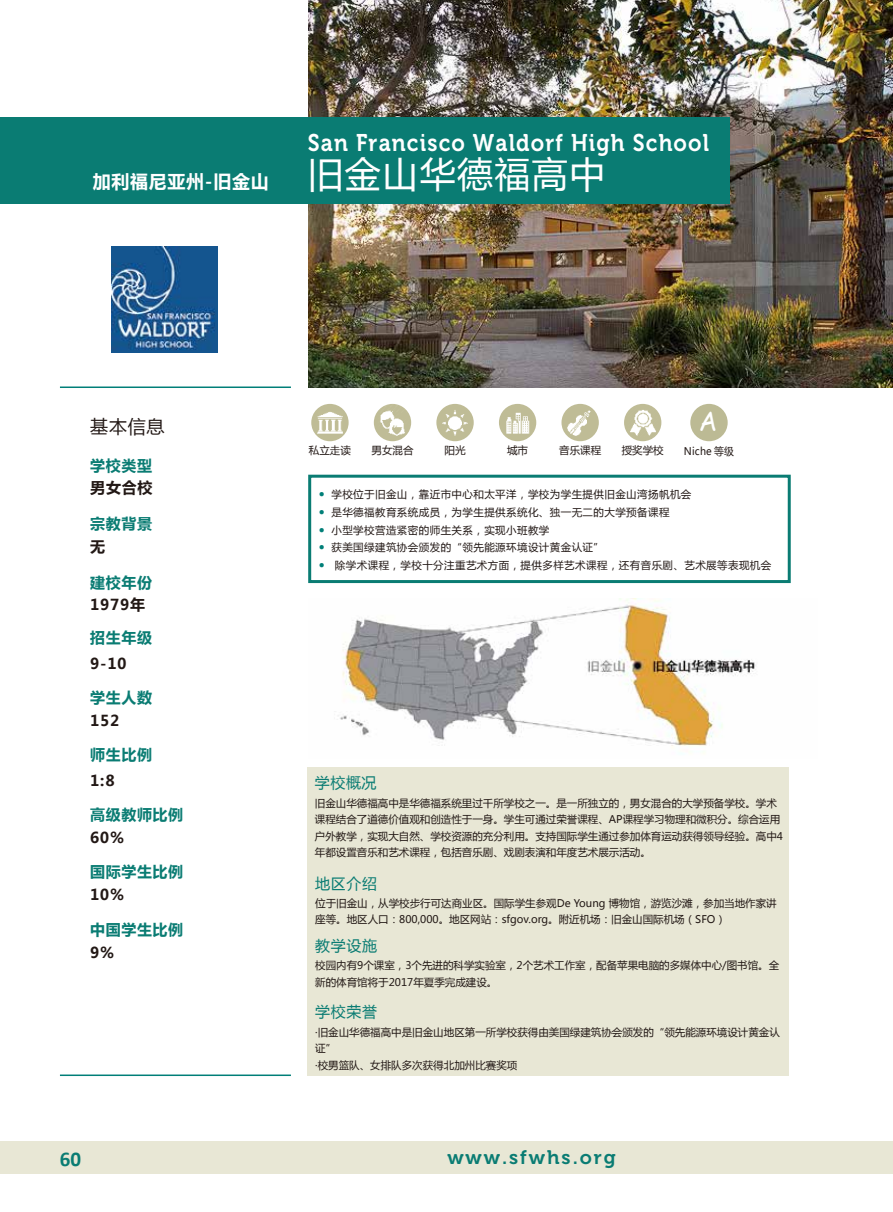
<style>
.page{position:relative;width:893px;height:1212px;background:#fff}
.page>*{position:absolute;margin:0;border:0;box-sizing:border-box;transform-origin:0 0}
.t1{font:36px "Microsoft Ya Hei";letter-spacing:.04em;color:#fff}
.t2{font:27px "Comic Sans MS";color:#fff;scale:.94 1}
.t3{font:24px "Museo 700";letter-spacing:.055em;color:#fff;scale:.9 1}
.t4{font:700 21px "Calibri";color:#0a7c73}
.t5{font:19.5px "Museo 700";letter-spacing:.1em;color:#0a7c73}
.t6{font:700 18px "Microsoft Ya Hei";letter-spacing:.04em;color:#fff}
.t7{font:18px "Microsoft Ya Hei";color:#221815}
.t8{font:700 15px "Microsoft Ya Hei";letter-spacing:.04em;color:#0a7c73}
.t9{font:700 15px "Microsoft Ya Hei";letter-spacing:.05em;color:#221815}
.t10{font:15px "Microsoft Ya Hei";letter-spacing:.04em;color:#0a7c73}
.t11{font:10.5px/16.5px "Microsoft Ya Hei";color:#221815}
.t12{font:10.5px "Microsoft Ya Hei";letter-spacing:.04em;color:#221815}
.t13{font:10.5px "Microsoft Ya Hei";color:#221815;scale:.94 1}
.s1{font-family:"Calibri";font-weight:700;font-size:12px;color:#007f78}
</style>
<div class="page">
<div style="left:307px;top:767px;width:482px;height:308px;background:#e8e7d5"></div>
<img style="left:308px;top:0;width:585px;height:388px">
<div style="left:0;top:117px;width:729px;height:87px;background:#0a7c73"></div>
<div style="left:0;top:1141px;width:893px;height:32px;background:#e8e7d5"></div>
<div style="left:308px;top:475px;width:483px;height:108px;border:3px solid #0a7c73"></div>
<hr style="left:60px;top:386px;width:231px;height:2px;background:#007f78">
<hr style="left:60px;top:1074px;width:231px;height:2px;background:#007f78">
<img style="left:311px;top:404px;width:38px;height:37px;border-radius:19px">
<img style="left:374px;top:404px;width:37px;height:37px;border-radius:19px">
<img style="left:561px;top:404px;width:38px;height:37px;border-radius:19px">
<img style="left:436px;top:404px;width:38px;height:37px;border-radius:19px">
<img style="left:499px;top:404px;width:37px;height:37px;border-radius:19px">
<img style="left:624px;top:404px;width:37px;height:37px;border-radius:19px">
<img style="left:338px;top:599px;width:418px;height:155px">
<img style="left:111px;top:246px;width:106px;height:106px">
<div style="left:690px;top:404px;width:38px;height:37px;background:#bcba94;border-radius:50%"></div>
<h3 class="t6" style="left:93px;top:169px;width:178px">加利福尼亚州-旧金山</h3>
<h3 class="t3" style="left:308px;top:129px;width:447px">San Francisco Waldorf High School</h3>
<h1 class="t1" style="left:307px;top:149px;width:299px">旧金山华德福高中</h1>
<h3 class="t7" style="left:90px;top:415px;width:76px">基本信息</h3>
<h3 class="t8" style="left:90px;top:455px;width:63px">学校类型</h3>
<h3 class="t9" style="left:90px;top:477px;width:64px">男女合校</h3>
<h3 class="t8" style="left:90px;top:513px;width:63px">宗教背景</h3>
<h3 class="t9" style="left:90px;top:536px;width:16px">无</h3>
<h3 class="t8" style="left:90px;top:572px;width:63px">建校年份</h3>
<h3 class="t9" style="left:90px;top:594px;width:57px">1979年</h3>
<h3 class="t8" style="left:90px;top:627px;width:63px">招生年级</h3>
<h3 class="t9" style="left:90px;top:653px;width:38px">9-10</h3>
<h3 class="t8" style="left:90px;top:687px;width:63px">学生人数</h3>
<h3 class="t9" style="left:90px;top:710px;width:31px">152</h3>
<h3 class="t8" style="left:90px;top:744px;width:63px">师生比例</h3>
<h3 class="t9" style="left:90px;top:770px;width:26px">1:8</h3>
<h3 class="t8" style="left:90px;top:804px;width:94px">高级教师比例</h3>
<h3 class="t9" style="left:90px;top:827px;width:35px">60%</h3>
<h3 class="t8" style="left:90px;top:861px;width:94px">国际学生比例</h3>
<h3 class="t9" style="left:90px;top:884px;width:35px">10%</h3>
<h3 class="t8" style="left:90px;top:919px;width:94px">中国学生比例</h3>
<h3 class="t9" style="left:90px;top:941px;width:25px">9%</h3>
<h3 class="t4" style="left:60px;top:1144px;width:23px">60</h3>
<h2 class="t2" style="left:699px;top:401px;width:21px">A</h2>
<p class="t11" style="left:309px;top:442px;width:43px">私立走读</p>
<p class="t11" style="left:371px;top:442px;width:44px">男女混合</p>
<p class="t11" style="left:445px;top:442px;width:22px">阳光</p>
<p class="t11" style="left:559px;top:442px;width:43px">音乐课程</p>
<p class="t11" style="left:507px;top:442px;width:22px">城市</p>
<p class="t11" style="left:622px;top:442px;width:43px">授奖学校</p>
<p class="t13" style="left:684px;top:444px;width:55px">Niche 等级</p>
<p class="t12" style="left:319px;top:487px;width:374px"><span class="s1">•</span> 学校位于旧金山，靠近市中心和太平洋，学校为学生提供旧金山湾扬帆机会</p>
<p class="t12" style="left:319px;top:505px;width:352px"><span class="s1">•</span> 是华德福教育系统成员，为学生提供系统化、独一无二的大学预备课程</p>
<p class="t12" style="left:319px;top:523px;width:232px"><span class="s1">•</span> 小型学校营造紧密的师生关系，实现小班教学</p>
<p class="t12" style="left:319px;top:540px;width:287px"><span class="s1">•</span> 获美国绿建筑协会颁发的“领先能源环境设计黄金认证”</p>
<p class="t12" style="left:319px;top:558px;width:454px"><span class="s1">•</span> 除学术课程，学校十分注重艺术方面，提供多样艺术课程，还有音乐剧、艺术展等表现机会</p>
<h3 class="t10" style="left:315px;top:773px;width:63px">学校概况</h3>
<p class="t11" style="left:315px;top:794px;width:470px">旧金山华德福高中是华德福系统里过千所学校之一。是一所独立的，男女混合的大学预备学校。学术课程结合了道德价值观和创造性于一身。学生可通过荣誉课程、AP课程学习物理和微积分。综合运用户外教学，实现大自然、学校资源的充分利用。支持国际学生通过参加体育运动获得领导经验。高中4年都设置音乐和艺术课程，包括音乐剧、戏剧表演和年度艺术展示活动。</p>
<h3 class="t10" style="left:315px;top:873px;width:63px">地区介绍</h3>
<p class="t11" style="left:315px;top:894px;width:463px">位于旧金山，从学校步行可达商业区。国际学生参观De Young 博物馆，游览沙滩，参加当地作家讲座等。地区人口：800,000。地区网站：sfgov.org。附近机场：旧金山国际机场（SFO）</p>
<h3 class="t10" style="left:315px;top:936px;width:63px">教学设施</h3>
<p class="t11" style="left:315px;top:957px;width:465px">校园内有9个课室，3个先进的科学实验室，2个艺术工作室，配备苹果电脑的多媒体中心/图书馆。全新的体育馆将于2017年夏季完成建设。</p>
<h3 class="t10" style="left:315px;top:1002px;width:63px">学校荣誉</h3>
<p class="t11" style="left:315px;top:1023px;width:466px">·旧金山华德福高中是旧金山地区第一所学校获得由美国绿建筑协会颁发的“领先能源环境设计黄金认证”<br>·校男篮队、女排队多次获得北加州比赛奖项</p>
<h3 class="t5" style="left:447px;top:1146px;width:170px">www.sfwhs.org</h3>
</div>
